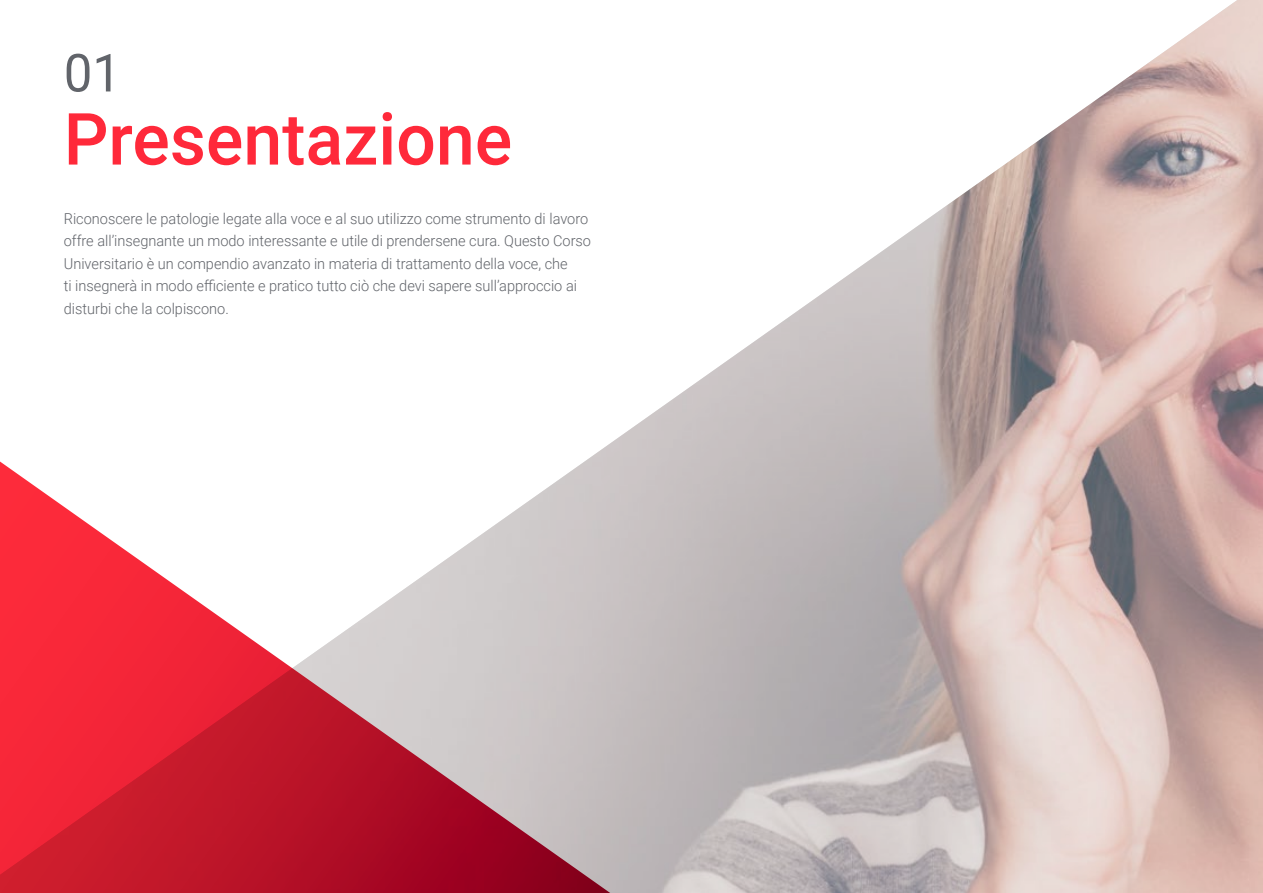
<style>
.page{position:relative;width:1263px;height:893px;background:#fff}
.page>*{position:absolute;margin:0;border:0;box-sizing:border-box;transform-origin:0 0}
.t1{font:500 72px "Roboto";color:#ff293a}
.t2{font:52.5px "Roboto";color:#61646a}
.t3{font:300 15px/22.5px "Roboto";color:#61646a}
</style>
<div class="page">
<img style="left:607px;top:0;width:656px;height:893px">
<svg style="left:0;top:446px;width:640px;height:447px"></svg>
<h2 class="t2" style="left:64px;top:36px;width:59px">01</h2>
<h1 class="t1" style="left:64px;top:89px;width:450px">Presentazione</h1>
<p class="t3" style="left:64px;top:207px;width:529px">Riconoscere le patologie legate alla voce e al suo utilizzo come strumento di lavoro offre all’insegnante un modo interessante e utile di prendersene cura. Questo Corso Universitario è un compendio avanzato in materia di trattamento della voce, che<br>ti insegnerà in modo efficiente e pratico tutto ciò che devi sapere sull’approccio ai disturbi che la colpiscono.</p>
</div>
